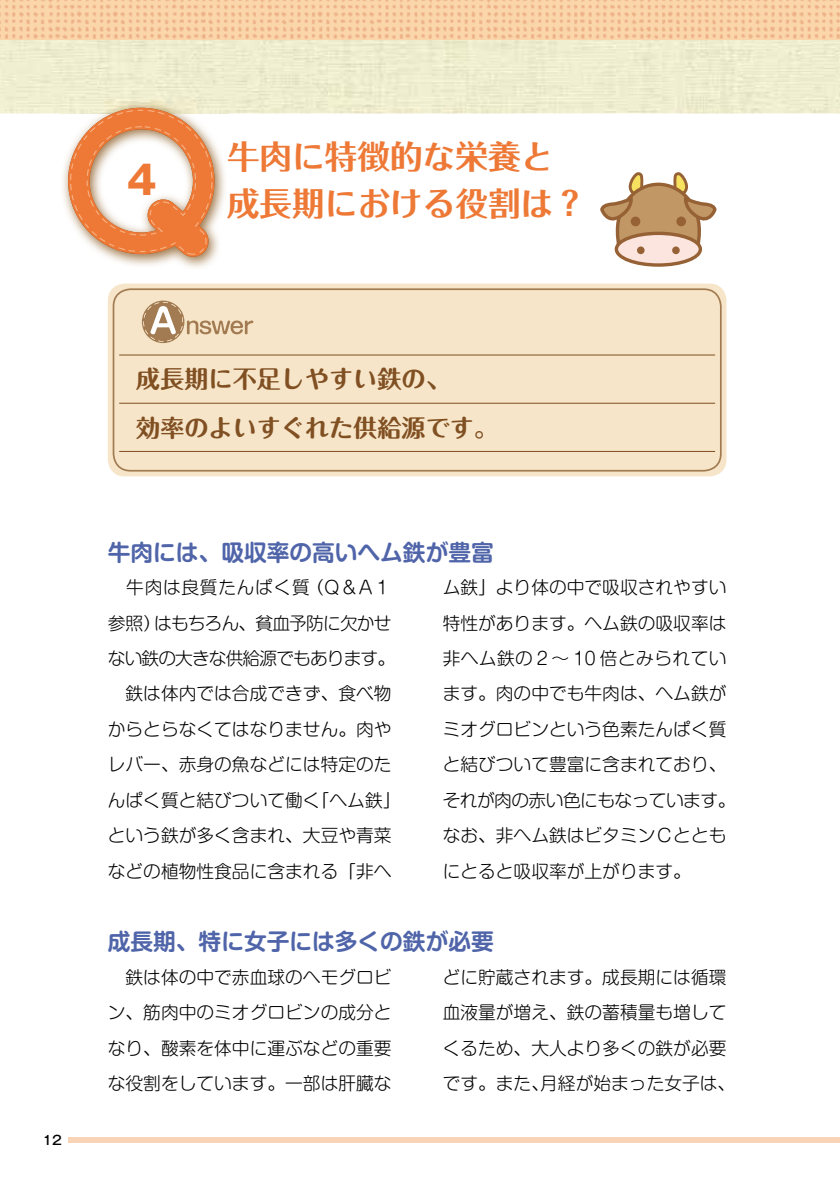
<style>
.page{position:relative;width:840px;height:1191px;background:#fff}
.page>*{position:absolute;margin:0;border:0;box-sizing:border-box;transform-origin:0 0}
.t1{font:700 39.6px "Gothic MB101 Pro";color:#ee7936}
.t2{font:700 32.6px/46.4px "Folk Pro";color:#ee7936}
.t3{font:700 24px/49.6px "Maru Fo Pro";color:#804f22}
.t4{font:700 22.6px "Shin M Go Pro De";color:#5065a9}
.t5{font:300 17.8px/35.4px "Shin M Go Pro";color:#000}
.t6{font:500 12.8px "Gothic MB101 Pro";color:#000}
</style>
<div class="page">
<div style="left:108px;top:283px;width:618px;height:193px;background:#f6e5c8;border-radius:17px"></div>
<img style="left:0;top:0;width:839px;height:113px">
<img style="left:839px;top:40px;width:1px;height:73px">
<img style="left:839px;top:0;width:1px;height:40px">
<div style="left:68px;top:1137px;width:771px;height:5px;background:#fad4b7"></div>
<img style="left:59px;top:99px;width:169px;height:169px">
<svg style="left:68px;top:108px;width:146px;height:149px"></svg>
<svg style="left:142px;top:300px;width:111px;height:43px"></svg>
<div style="left:113px;top:288px;width:608px;height:183px;border:2px solid #a27b52;border-radius:17px"></div>
<hr style="left:119px;top:355px;width:595px;height:1px;background:#804f22">
<hr style="left:119px;top:403px;width:595px;height:1px;background:#804f22">
<hr style="left:119px;top:451px;width:595px;height:1px;background:#804f22">
<svg style="left:600px;top:172px;width:117px;height:95px"></svg>
<h1 class="t1" style="left:127px;top:147px;width:32px">4</h1>
<h2 class="t2" style="left:227px;top:129px;width:360px">牛肉に特徴的な栄養と成長期における役割は？</h2>
<p class="t6" style="left:43px;top:1129px;width:21px">12</p>
<h3 class="t3" style="left:136px;top:351px;width:363px">成長期に不足しやすい鉄の、<br>効率のよいすぐれた供給源です。</h3>
<p class="t4" style="left:108px;top:533px;width:387px">牛肉には、吸収率の高いヘム鉄が豊富</p>
<p class="t5" style="left:108px;top:567px;width:294px">　牛肉は良質たんぱく質（Q＆A１参照）はもちろん、貧血予防に欠かせない鉄の大きな供給源でもあります。　鉄は体内では合成できず、食べ物からとらなくてはなりません。肉やレバー、赤身の魚などには特定のたんぱく質と結びついて働く「ヘム鉄」という鉄が多く含まれ、大豆や青菜などの植物性食品に含まれる「非ヘ</p>
<p class="t5" style="left:442px;top:567px;width:294px">ム鉄」より体の中で吸収されやすい特性があります。ヘム鉄の吸収率は非ヘム鉄の２～ 10 倍とみられています。肉の中でも牛肉は、ヘム鉄がミオグロビンという色素たんぱく質と結びついて豊富に含まれており、それが肉の赤い色にもなっています。なお、非ヘム鉄はビタミンＣとともにとると吸収率が上がります。</p>
<p class="t4" style="left:108px;top:923px;width:387px">成長期、特に女子には多くの鉄が必要</p>
<p class="t5" style="left:108px;top:957px;width:285px;text-align:justify">　鉄は体の中で赤血球のヘモグロビン、筋肉中のミオグロビンの成分となり、酸素を体中に運ぶなどの重要な役割をしています。一部は肝臓な</p>
<p class="t5" style="left:442px;top:957px;width:294px">どに貯蔵されます。成長期には循環血液量が増え、鉄の蓄積量も増してくるため、大人より多くの鉄が必要です。また、月経が始まった女子は、</p>
</div>
